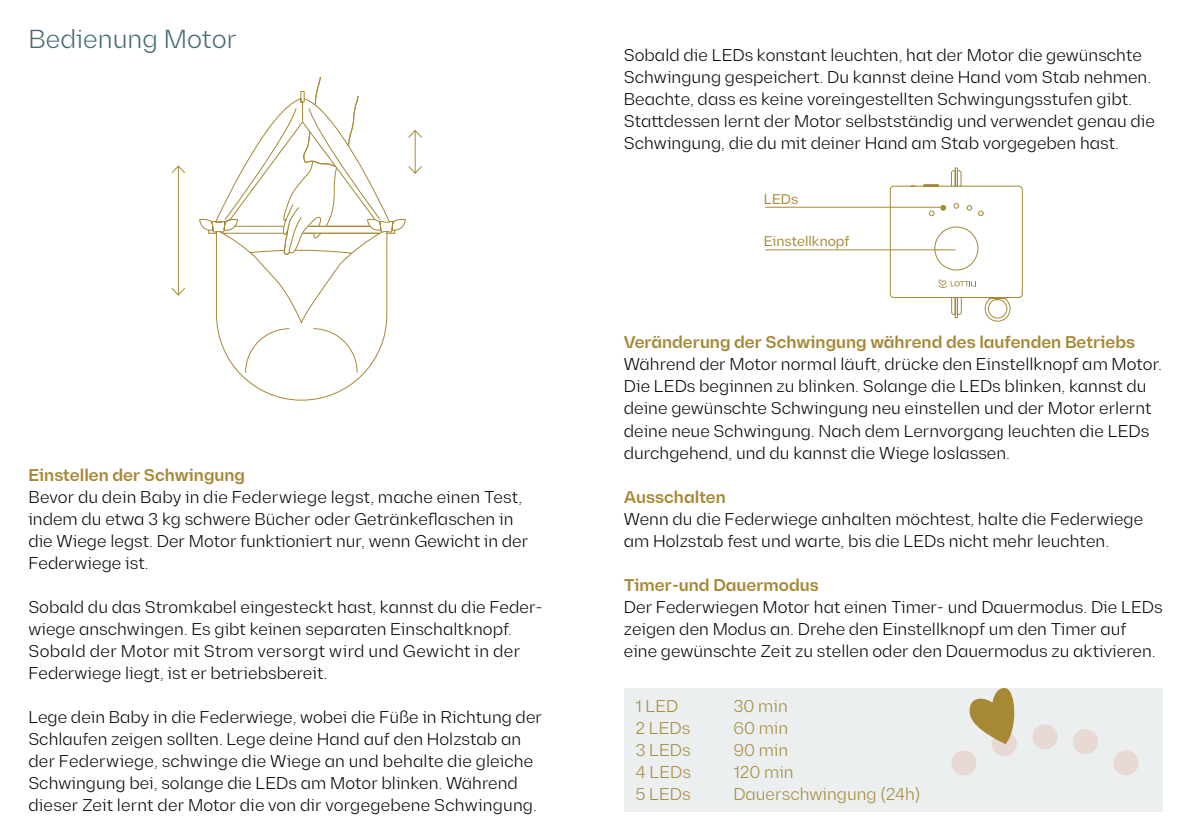
<style>
.page{position:relative;width:1191px;height:840px;background:#fff}
.page>*{position:absolute;margin:0;border:0;box-sizing:border-box;transform-origin:0 0}
.t1{font:300 26px "Diagramm";color:#476975}
.t2{font:300 17px/22px "Diagramm";color:#000}
.t3{font:600 17px "Diagramm";color:#a68835}
.t4{font:300 17px "Diagramm";color:#a68835}
.t5{font:14px "Diagramm";color:#a68835}
</style>
<div class="page">
<hr style="left:765px;top:207px;width:178px;height:1px;background:#a68835">
<hr style="left:765px;top:249px;width:190px;height:1px;background:#a68835">
<hr style="left:178px;top:166px;width:1px;height:129px;background:#a68835">
<svg style="left:171px;top:165px;width:14px;height:9px"></svg>
<svg style="left:171px;top:286px;width:14px;height:10px"></svg>
<svg style="left:199px;top:112px;width:222px;height:289px"></svg>
<svg style="left:282px;top:76px;width:109px;height:191px"></svg>
<div style="left:624px;top:687px;width:538px;height:124px;background:#ebeff0"></div>
<div style="left:951px;top:750px;width:25px;height:25px;background:#e8d9d4;border-radius:50%"></div>
<div style="left:992px;top:730px;width:25px;height:25px;background:#e8d9d4;border-radius:50%"></div>
<div style="left:1032px;top:723px;width:25px;height:25px;background:#e8d9d4;border-radius:50%"></div>
<div style="left:1073px;top:728px;width:25px;height:25px;background:#e8d9d4;border-radius:50%"></div>
<div style="left:1113px;top:750px;width:25px;height:25px;background:#e8d9d4;border-radius:50%"></div>
<svg style="left:966px;top:687px;width:52px;height:56px"></svg>
<svg style="left:889px;top:167px;width:134px;height:155px"></svg>
<h1 class="t1" style="left:28px;top:24px;width:210px">Bedienung Motor</h1>
<p class="t3" style="left:28px;top:464px;width:218px">Einstellen der Schwingung</p>
<p class="t2" style="left:28px;top:485px;width:501px">Bevor du dein Baby in die Federwiege legst, mache einen Test, indem du etwa 3 kg schwere Bücher oder Getränkeflaschen in die Wiege legst. Der Motor funktioniert nur, wenn Gewicht in der Federwiege ist.</p>
<p class="t2" style="left:28px;top:595px;width:516px">Sobald du das Stromkabel eingesteckt hast, kannst du die Feder&shy;wiege anschwingen. Es gibt keinen separaten Einschaltknopf.<br>Sobald der Motor mit Strom versorgt wird und Gewicht in der Federwiege liegt, ist er betriebsbereit.</p>
<p class="t2" style="left:28px;top:705px;width:515px">Lege dein Baby in die Federwiege, wobei die Füße in Richtung der Schlaufen zeigen sollten. Lege deine Hand auf den Holzstab an der Federwiege, schwinge die Wiege an und behalte die gleiche Schwingung bei, solange die LEDs am Motor blinken. Während dieser Zeit lernt der Motor die von dir vorgegebene Schwingung.</p>
<p class="t2" style="left:624px;top:44px;width:533px">Sobald die LEDs konstant leuchten, hat der Motor die gewünschte Schwingung gespeichert. Du kannst deine Hand vom Stab nehmen.<br>Beachte, dass es keine voreingestellten Schwingungsstufen gibt.<br>Stattdessen lernt der Motor selbstständig und verwendet genau die Schwingung, die du mit deiner Hand am Stab vorgegeben hast.</p>
<p class="t5" style="left:763px;top:190px;width:36px">LEDs</p>
<p class="t5" style="left:763px;top:233px;width:87px">Einstellknopf</p>
<p class="t3" style="left:624px;top:332px;width:513px">Veränderung der Schwingung während des laufenden Betriebs</p>
<p class="t2" style="left:624px;top:353px;width:540px">Während der Motor normal läuft, drücke den Einstellknopf am Motor.<br>Die LEDs beginnen zu blinken. Solange die LEDs blinken, kannst du deine gewünschte Schwingung neu einstellen und der Motor erlernt deine neue Schwingung. Nach dem Lernvorgang leuchten die LEDs durchgehend, und du kannst die Wiege loslassen.</p>
<p class="t3" style="left:624px;top:486px;width:104px">Ausschalten</p>
<p class="t2" style="left:624px;top:507px;width:521px">Wenn du die Federwiege anhalten möchtest, halte die Federwiege am Holzstab fest und warte, bis die LEDs nicht mehr leuchten.</p>
<p class="t3" style="left:624px;top:574px;width:196px">Timer-und Dauermodus</p>
<p class="t2" style="left:624px;top:595px;width:540px">Der Federwiegen Motor hat einen Timer- und Dauermodus. Die LEDs zeigen den Modus an. Drehe den Einstellknopf um den Timer auf eine gewünschte Zeit zu stellen oder den Dauermodus zu aktivieren.</p>
<p class="t4" style="left:635px;top:696px;width:45px">1 LED</p>
<p class="t4" style="left:733px;top:696px;width:56px">30 min</p>
<p class="t4" style="left:635px;top:718px;width:56px">2 LEDs</p>
<p class="t4" style="left:733px;top:718px;width:56px">60 min</p>
<p class="t4" style="left:635px;top:740px;width:57px">3 LEDs</p>
<p class="t4" style="left:733px;top:740px;width:56px">90 min</p>
<p class="t4" style="left:635px;top:762px;width:57px">4 LEDs</p>
<p class="t4" style="left:733px;top:762px;width:62px">120 min</p>
<p class="t4" style="left:635px;top:784px;width:57px">5 LEDs</p>
<p class="t4" style="left:733px;top:784px;width:188px">Dauerschwingung (24h)</p>
</div>
